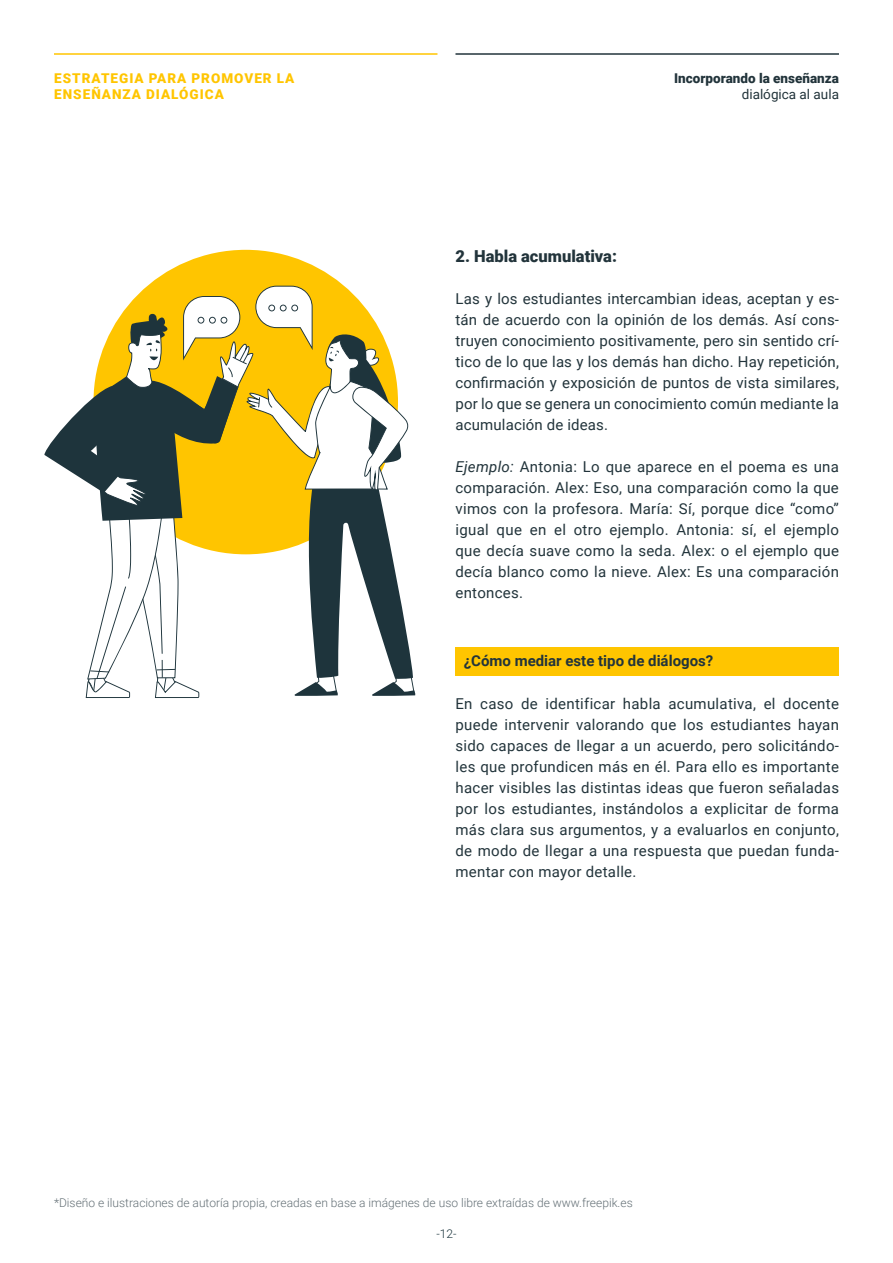
<style>
.page{position:relative;width:893px;height:1263px;background:#fff}
.page>*{position:absolute;margin:0;border:0;box-sizing:border-box;transform-origin:0 0}
.t1{font:900 16.5px "Roboto";color:#22343b}
.t2{font:15px/21px "Roboto";letter-spacing:.02em;color:#22343b;text-align:justify}
.t3{font:700 15px "Roboto";color:#22343b}
.t4{font:900 13.5px/16.2px "Roboto";letter-spacing:.075em;color:#ffc500}
.t5{font:900 13.5px "Roboto";color:#22343b}
.t6{font:13.5px "Roboto";color:#22343b}
.t7{font:300 12px "Roboto";color:#647076}
.t8{font:300 12px "Roboto";color:#1b343c}
.s1{font-style:italic}
</style>
<div class="page">
<hr style="left:54px;top:53px;width:383px;height:2px;background:#ffc500">
<hr style="left:455px;top:53px;width:384px;height:2px;background:#22343b">
<div style="left:455px;top:647px;width:384px;height:28px;background:#ffc500"></div>
<div style="left:93px;top:250px;width:305px;height:304px;background:#ffc500;border-radius:50%"></div>
<svg style="left:44px;top:286px;width:371px;height:412px"></svg>
<p class="t4" style="left:54px;top:69px;width:242px">ESTRATEGIA PARA PROMOVER LA<br>ENSEÑANZA DIALÓGICA</p>
<p class="t5" style="left:674px;top:68px;width:166px">Incorporando la enseñanza</p>
<p class="t6" style="left:742px;top:84px;width:99px">dialógica al aula</p>
<p class="t1" style="left:455px;top:245px;width:163px">2. Habla acumulativa:</p>
<p class="t2" style="left:455px;top:288px;width:385px">Las y los estudiantes intercambian ideas, aceptan y es&shy;tán de acuerdo con la opinión de los demás. Así cons&shy;truyen conocimiento positivamente, pero sin sentido crí&shy;tico de lo que las y los demás han dicho. Hay repetición, confirmación y exposición de puntos de vista similares, por lo que se genera un conocimiento común mediante la acumulación de ideas.</p>
<p class="t2" style="left:455px;top:456px;width:385px"><span class="s1">Ejemplo:</span> Antonia: Lo que aparece en el poema es una comparación. Alex: Eso, una comparación como la que vimos con la profesora. María: Sí, porque dice “como” igual que en el otro ejemplo. Antonia: sí, el ejemplo que decía suave como la seda. Alex: o el ejemplo que decía blanco como la nieve. Alex: Es una comparación entonces.</p>
<p class="t3" style="left:464px;top:650px;width:251px">¿Cómo mediar este tipo de diálogos?</p>
<p class="t2" style="left:455px;top:693px;width:385px">En caso de identificar habla acumulativa, el docente puede intervenir valorando que los estudiantes hayan sido capaces de llegar a un acuerdo, pero solicitándo&shy;les que profundicen más en él. Para ello es importante hacer visibles las distintas ideas que fueron señaladas por los estudiantes, instándolos a explicitar de forma más clara sus argumentos, y a evaluarlos en conjunto, de modo de llegar a una respuesta que puedan funda&shy;mentar con mayor detalle.</p>
<p class="t7" style="left:54px;top:1194px;width:580px">*Diseño e ilustraciones de autoría propia, creadas en base a imágenes de uso libre extraídas de www.freepik.es</p>
<p class="t8" style="left:436px;top:1225px;width:22px">-12-</p>
</div>
